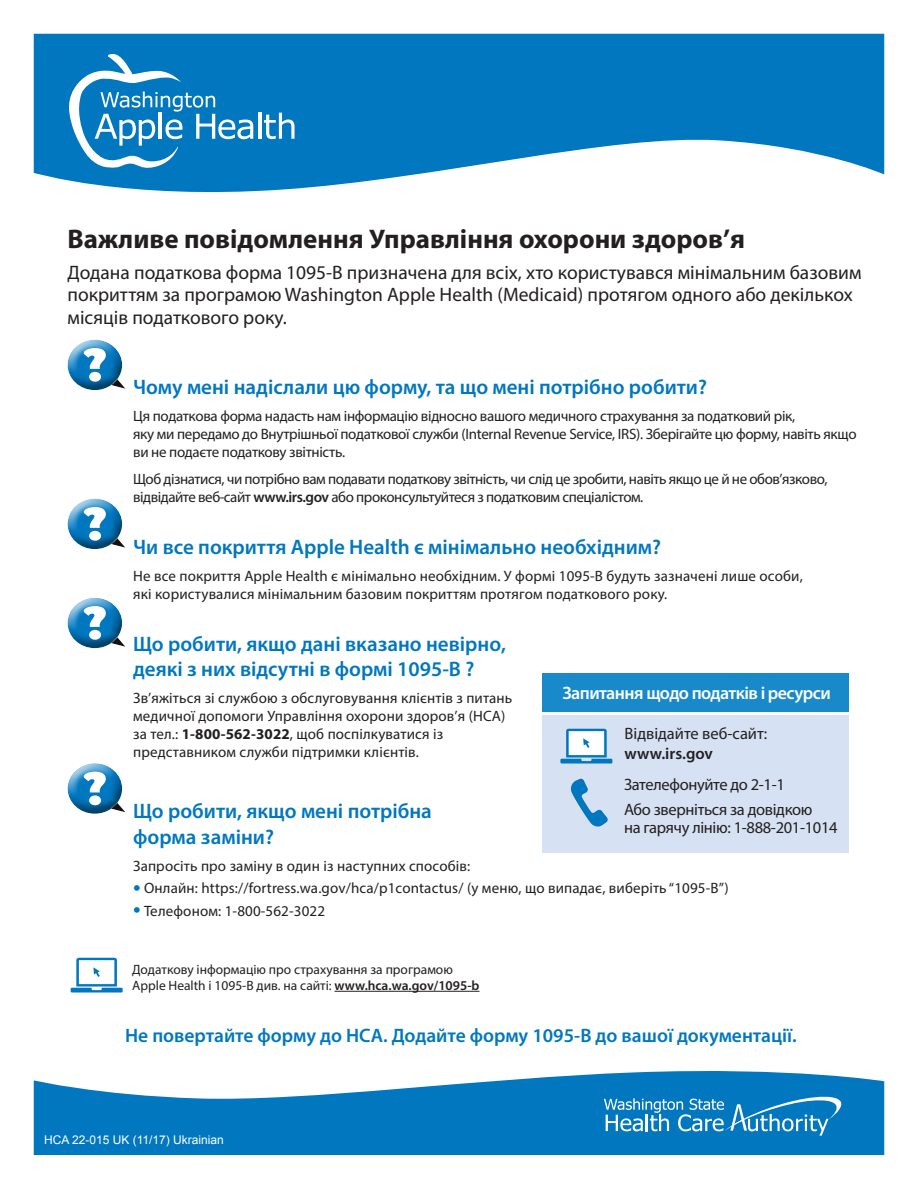
<style>
.page{position:relative;width:918px;height:1188px;background:#fff}
.page>*{position:absolute;margin:0;border:0;box-sizing:border-box;transform-origin:0 0}
.No_Spacing{font:700 27px "Myriad Pro";color:#231f20}
.Question{font:600 21px/25.2px "Myriad Pro";color:#0077bf}
.No_Spacing-2{font:19.5px/22.5px "Myriad Pro";color:#231f20}
.No_Spacing-3{font:600 19.5px "Myriad Pro";color:#0077bf}
.No_Spacing-4{font:600 18px "Myriad Pro";letter-spacing:-.03em;color:#fff}
.No_Spacing-5{font:16.5px/18px "Myriad Pro";letter-spacing:-.02em;color:#231f20}
.No_Spacing-6{font:16.5px/19.8px "Myriad Pro";color:#231f20}
.Body_text{font:15px/18px "Myriad Pro";letter-spacing:.005em;color:#231f20}
.Body_text-2{font:15px/18px "Myriad Pro";letter-spacing:-.02em;color:#231f20}
.Body_text-3{font:15px/18px "Myriad Pro";letter-spacing:-.03em;color:#231f20}
.No_Spacing-7{font:13.5px/16.2px "Myriad Pro";color:#231f20}
.t1{font:12px "Arial";color:#fff}
.s1{font-weight:600}
.s2{font-weight:700}
.s3{font-size:27px;color:#0077bf}
</style>
<div class="page">
<svg style="left:34px;top:1071px;width:850px;height:84px;fill:#0077bf"></svg>
<div style="left:542px;top:673px;width:306px;height:39px;background:#198ac9"></div>
<div style="left:542px;top:715px;width:306px;height:137px;background:#d6e2f3"></div>
<hr style="left:335px;top:991px;width:145px;height:1px;background:#231f20">
<svg style="left:604px;top:1097px;width:237px;height:39px;background:#3693cc"></svg>
<svg style="left:34px;top:34px;width:850px;height:159px;fill:#0077bf"></svg>
<svg style="left:71px;top:958px;width:52px;height:35px"></svg>
<svg style="left:67px;top:340px;width:59px;height:50px"></svg>
<svg style="left:67px;top:499px;width:59px;height:50px"></svg>
<svg style="left:67px;top:598px;width:59px;height:50px"></svg>
<svg style="left:67px;top:763px;width:59px;height:51px"></svg>
<hr style="left:258px;top:113px;width:3px;height:26px;background:#fff">
<svg style="left:264px;top:113px;width:31px;height:26px"></svg>
<svg style="left:69px;top:54px;width:184px;height:114px"></svg>
<svg style="left:571px;top:778px;width:37px;height:49px"></svg>
<svg style="left:560px;top:729px;width:52px;height:35px"></svg>
<p class="No_Spacing" style="left:68px;top:222px;width:679px">Важливе повідомлення Управління охорони здоров’я</p>
<p class="No_Spacing-2" style="left:68px;top:261px;width:796px">Додана податкова форма 1095-B призначена для всіх, хто користувався мінімальним базовим покриттям за програмою Washington Apple Health (Medicaid) протягом одного або декількох місяців податкового року.</p>
<p class="Question" style="left:133px;top:373px;width:575px">Чому мені надіслали цю форму, та що мені потрібно робити?</p>
<p class="Body_text-2" style="left:133px;top:406px;width:725px">Ця податкова форма надасть нам інформацію відносно вашого медичного страхування за податковий рік,<br>яку ми передамо до Внутрішньої податкової служби (Internal Revenue Service, IRS). Зберігайте цю форму, навіть якщо ви не подаєте податкову звітність.</p>
<p class="Body_text-3" style="left:133px;top:469px;width:696px">Щоб дізнатися, чи потрібно вам подавати податкову звітність, чи слід це зробити, навіть якщо це й не обов’язково, відвідайте веб-сайт <span class="s1">www.irs.gov</span> або проконсультуйтеся з податковим спеціалістом.</p>
<p class="Question" style="left:133px;top:534px;width:530px">Чи все покриття Apple Health є мінімально необхідним?</p>
<p class="Body_text" style="left:133px;top:567px;width:671px">Не все покриття Apple Health є мінімально необхідним. У формі 1095-B будуть зазначені лише особи, які користувалися мінімальним базовим покриттям протягом податкового року.</p>
<p class="Question" style="left:133px;top:631px;width:375px">Що робити, якщо дані вказано невірно, деякі з них відсутні в формі 1095-B ?</p>
<p class="Body_text" style="left:133px;top:689px;width:381px">Зв’яжіться зі службою з обслуговування клієнтів з питань медичної допомоги Управління охорони здоров’я (НСА) за тел.: <span class="s2">1-800-562-3022</span>, щоб поспілкуватися із представником служби підтримки клієнтів.</p>
<p class="No_Spacing-4" style="left:562px;top:681px;width:270px">Запитання щодо податків і ресурси</p>
<p class="No_Spacing-6" style="left:625px;top:724px;width:144px">Відвідайте веб-сайт: <span class="s1">www.irs.gov</span></p>
<p class="No_Spacing-5" style="left:624px;top:775px;width:162px">Зателефонуйте до 2-1-1</p>
<p class="No_Spacing-5" style="left:624px;top:800px;width:215px">Або зверніться за довідкою<br>на гарячу лінію: 1-888-201-1014</p>
<p class="Question" style="left:133px;top:798px;width:300px">Що робити, якщо мені потрібна форма заміни?</p>
<p class="Body_text" style="left:133px;top:856px;width:339px">Запросіть про заміну в один із наступних способів:</p>
<p class="Body_text" style="left:133px;top:879px;width:597px"><span class="s3">•</span> Онлайн: https://fortress.wa.gov/hca/p1contactus/ (у меню, що випадає, виберіть “1095-B”)</p>
<p class="Body_text" style="left:133px;top:901px;width:194px"><span class="s3">•</span> Телефоном: 1-800-562-3022</p>
<p class="No_Spacing-7" style="left:132px;top:961px;width:349px">Додаткову інформацію про страхування за програмою<br>Apple Health і 1095-B див. на сайті: <span class="s1">www.hca.wa.gov/1095-b</span></p>
<p class="No_Spacing-3" style="left:125px;top:1023px;width:673px">Не повертайте форму до НСА. Додайте форму 1095-В до вашої документації.</p>
<p class="t1" style="left:44px;top:1132px;width:181px">HCA 22-015 UK (11/17) Ukrainian</p>
</div>
